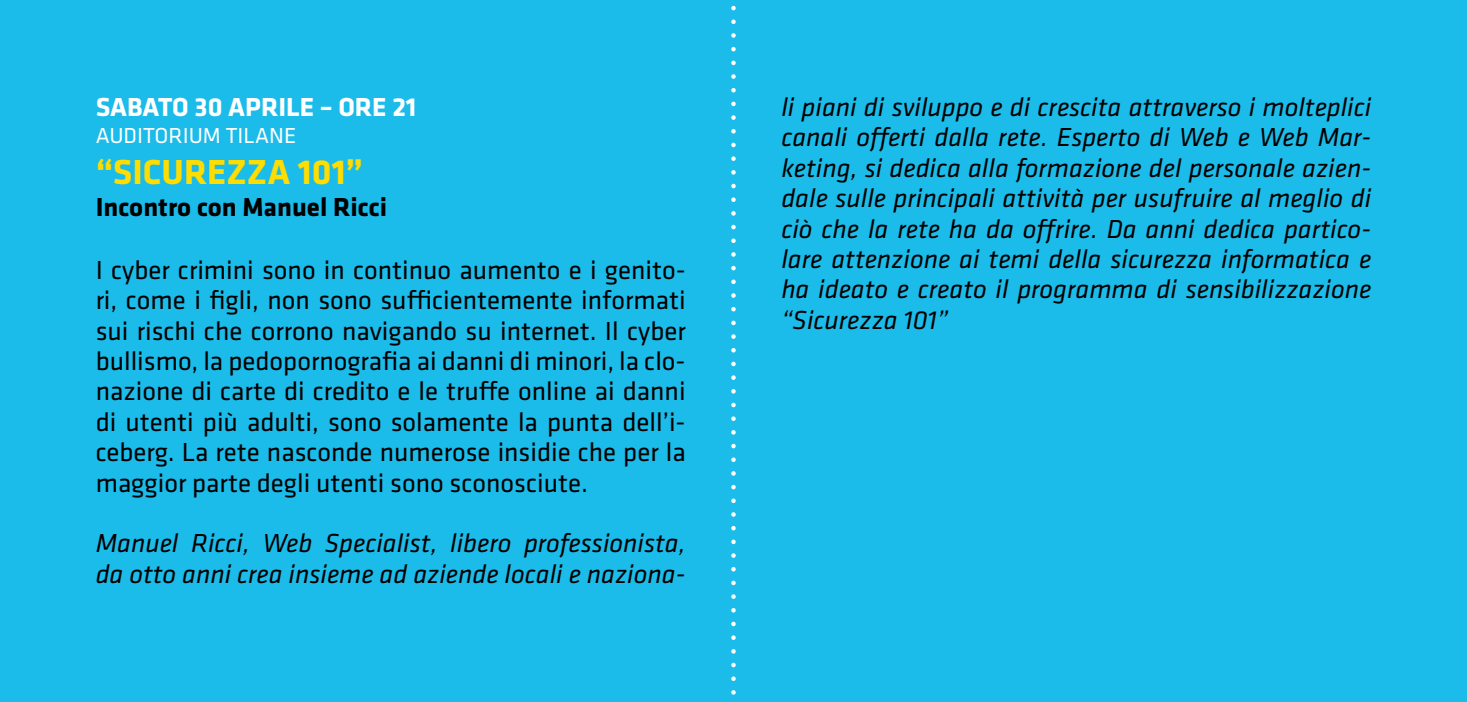
<style>
.page{position:relative;width:1467px;height:702px;background:#1bbbea}
.page>*{position:absolute;margin:0;border:0;box-sizing:border-box;transform-origin:0 0}
.t1{font:700 36px "Klavika";color:#fd0}
.t2{font:italic 27px/30.4px "Klavika";color:#000}
.t3{font:27px/30.4px "Klavika";color:#000;text-align:justify}
.t4{font:700 27px "Klavika";color:#000}
.t5{font:700 27px "Klavika";color:#fff}
.t6{font:22.5px "Klavika";color:#fff}
</style>
<div class="page">
<svg style="left:731px;top:5px;width:5px;height:690px"></svg>
<p class="t5" style="left:96px;top:92px;width:322px">SABATO 30 APRILE – ORE 21</p>
<p class="t6" style="left:96px;top:123px;width:202px">AUDITORIUM TILANE</p>
<h1 class="t1" style="left:96px;top:152px;width:269px">“SICUREZZA 101”</h1>
<p class="t4" style="left:96px;top:192px;width:293px">Incontro con Manuel Ricci</p>
<p class="t3" style="left:96px;top:255px;width:592px">I cyber crimini sono in continuo aumento e i genito&shy;ri, come i figli, non sono sufficientemente informati sui rischi che corrono navigando su internet. Il cyber bullismo, la pedopornografia ai danni di minori, la clo&shy;nazione di carte di credito e le truffe online ai danni di utenti più adulti, sono solamente la punta dell’i&shy;ceberg. La rete nasconde numerose insidie che per la maggior parte degli utenti sono sconosciute.</p>
<p class="t2" style="left:96px;top:528px;width:591px">Manuel Ricci, Web Specialist, libero professionista, da otto anni crea insieme ad aziende locali e naziona-</p>
<p class="t2" style="left:781px;top:92px;width:592px;text-align:justify">li piani di sviluppo e di crescita attraverso i molteplici canali offerti dalla rete. Esperto di Web e Web Mar&shy;keting, si dedica alla formazione del personale azien&shy;dale sulle principali attività per usufruire al meglio di ciò che la rete ha da offrire. Da anni dedica partico&shy;lare attenzione ai temi della sicurezza informatica e ha ideato e creato il programma di sensibilizzazione “Sicurezza 101”</p>
</div>
